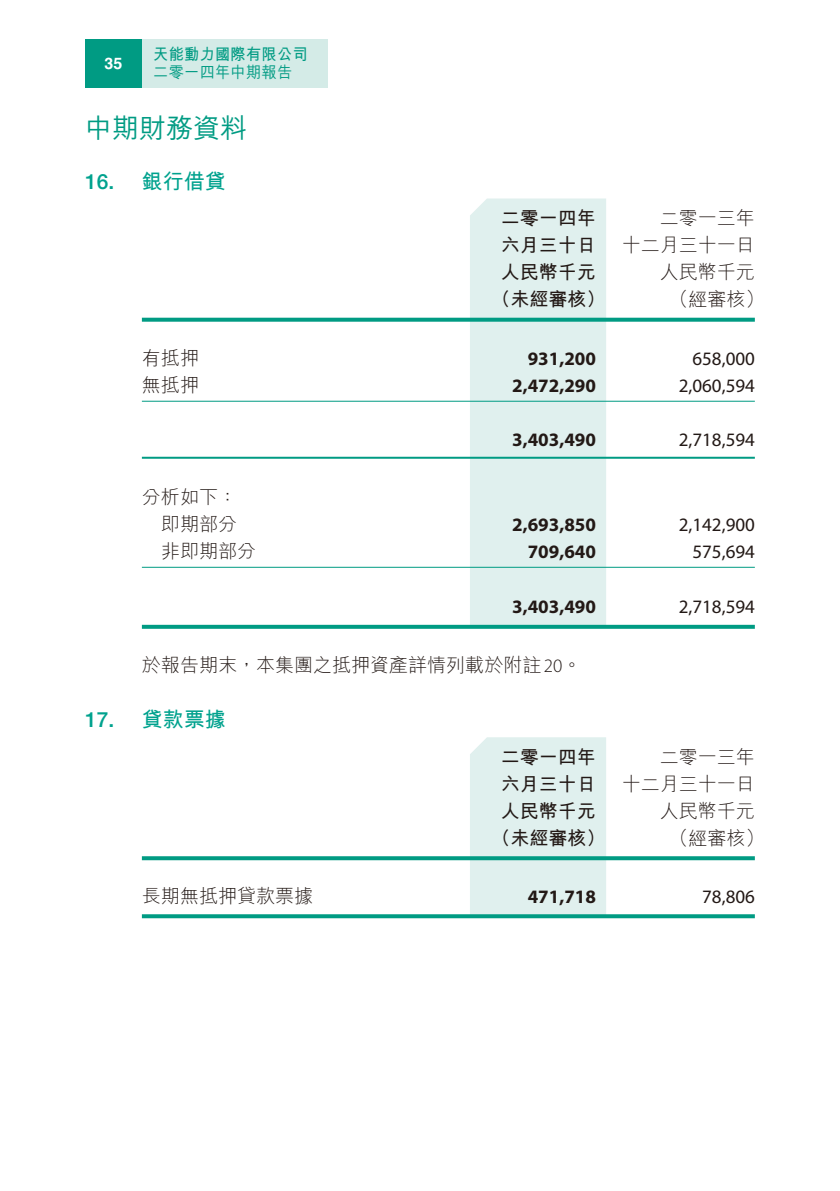
<style>
.page{position:relative;width:840px;height:1191px;background:#fff}
.page>*{position:absolute;margin:0;border:0;box-sizing:border-box;transform-origin:0 0}
.t1{font:500 27px "M Hei HK";color:#009b83}
.t2{font:700 21px "M Hei HK";color:#00a28e}
.t3{font:500 21px "Helvetica Neue LT Std";color:#00a28e}
.t4{font:300 19px "M Hei HK";color:#231916}
.t5{font:700 19px "Myriad Pro";color:#231916}
.t6{font:19px "Myriad Pro";color:#231916}
.t7{font:700 19px "M Hei HK";color:#231916}
.t8{font:700 16px "M Hei HK";letter-spacing:.015em;color:#009b83;scale:.95 1}
.t9{font:500 16px "M Hei HK";letter-spacing:.015em;color:#009b83;scale:.95 1}
.t10{font:700 16px "Helvetica LT Std";color:#fff}
.s1{font-family:"Myriad Pro"}
</style>
<div class="page">
<div style="left:142px;top:40px;width:185px;height:48px;background:#d4ebe7"></div>
<div style="left:85px;top:40px;width:57px;height:48px;background:#009b83"></div>
<div style="left:469px;top:737px;width:136px;height:177px;background:#e0f0ee"></div>
<div style="left:469px;top:198px;width:136px;height:427px;background:#e0f0ee"></div>
<svg style="left:142px;top:318px;width:612px;height:4px;background:#12a28b"></svg>
<hr style="left:142px;top:401px;width:612px;height:1px;background:#009b83">
<hr style="left:142px;top:457px;width:612px;height:2px;background:#009b83">
<hr style="left:142px;top:567px;width:612px;height:1px;background:#009b83">
<svg style="left:142px;top:625px;width:612px;height:4px;background:#0b9f88"></svg>
<svg style="left:142px;top:856px;width:612px;height:4px;background:#0ea08a"></svg>
<svg style="left:142px;top:914px;width:612px;height:4px;background:#10a18a"></svg>
<p class="t10" style="left:104px;top:54px;width:19px">35</p>
<p class="t8" style="left:153px;top:43px;width:164px">天能動力國際有限公司</p>
<p class="t9" style="left:153px;top:61px;width:148px">二零一四年中期報告</p>
<h1 class="t1" style="left:85px;top:108px;width:163px">中期財務資料</h1>
<p class="t3" style="left:85px;top:169px;width:31px">16.</p>
<p class="t3" style="left:85px;top:707px;width:31px">17.</p>
<p class="t2" style="left:142px;top:166px;width:85px">銀行借貸</p>
<p class="t4" style="left:142px;top:348px;width:58px">有抵押</p>
<p class="t4" style="left:142px;top:375px;width:58px">無抵押</p>
<p class="t4" style="left:142px;top:487px;width:96px">分析如下：</p>
<p class="t4" style="left:161px;top:514px;width:77px">即期部分</p>
<p class="t4" style="left:161px;top:541px;width:96px">非即期部分</p>
<p class="t7" style="left:500px;top:205px;width:96px">二零一四年</p>
<p class="t7" style="left:500px;top:232px;width:96px">六月三十日</p>
<p class="t7" style="left:500px;top:259px;width:96px">人民幣千元</p>
<p class="t7" style="left:491px;top:286px;width:115px">（未經審核）</p>
<p class="t5" style="left:527px;top:346px;width:70px">931,200</p>
<p class="t5" style="left:512px;top:373px;width:85px">2,472,290</p>
<p class="t5" style="left:512px;top:428px;width:85px">3,403,490</p>
<p class="t5" style="left:512px;top:512px;width:85px">2,693,850</p>
<p class="t5" style="left:527px;top:539px;width:70px">709,640</p>
<p class="t5" style="left:512px;top:594px;width:85px">3,403,490</p>
<p class="t4" style="left:142px;top:655px;width:440px">於報告期末，本集團之抵押資產詳情列載於附註<span class="s1">20</span>。</p>
<p class="t2" style="left:142px;top:704px;width:85px">貸款票據</p>
<p class="t7" style="left:500px;top:743px;width:96px">二零一四年</p>
<p class="t7" style="left:500px;top:770px;width:96px">六月三十日</p>
<p class="t7" style="left:500px;top:797px;width:96px">人民幣千元</p>
<p class="t4" style="left:142px;top:886px;width:173px">長期無抵押貸款票據</p>
<p class="t7" style="left:491px;top:824px;width:115px">（未經審核）</p>
<p class="t5" style="left:527px;top:884px;width:70px">471,718</p>
<p class="t4" style="left:659px;top:209px;width:96px">二零一三年</p>
<p class="t4" style="left:621px;top:236px;width:134px">十二月三十一日</p>
<p class="t4" style="left:659px;top:263px;width:96px">人民幣千元</p>
<p class="t4" style="left:669px;top:290px;width:96px">（經審核(</p>
<p class="t6" style="left:692px;top:346px;width:64px">658,000</p>
<p class="t6" style="left:678px;top:373px;width:78px">2,060,594</p>
<p class="t6" style="left:678px;top:428px;width:78px">2,718,594</p>
<p class="t6" style="left:678px;top:512px;width:78px">2,142,900</p>
<p class="t6" style="left:692px;top:539px;width:64px">575,694</p>
<p class="t6" style="left:678px;top:594px;width:78px">2,718,594</p>
<p class="t4" style="left:659px;top:747px;width:96px">二零一三年</p>
<p class="t4" style="left:621px;top:774px;width:134px">十二月三十一日</p>
<p class="t4" style="left:659px;top:801px;width:96px">人民幣千元</p>
<p class="t4" style="left:669px;top:828px;width:96px">（經審核(</p>
<p class="t6" style="left:701px;top:885px;width:54px">78,806</p>
</div>
